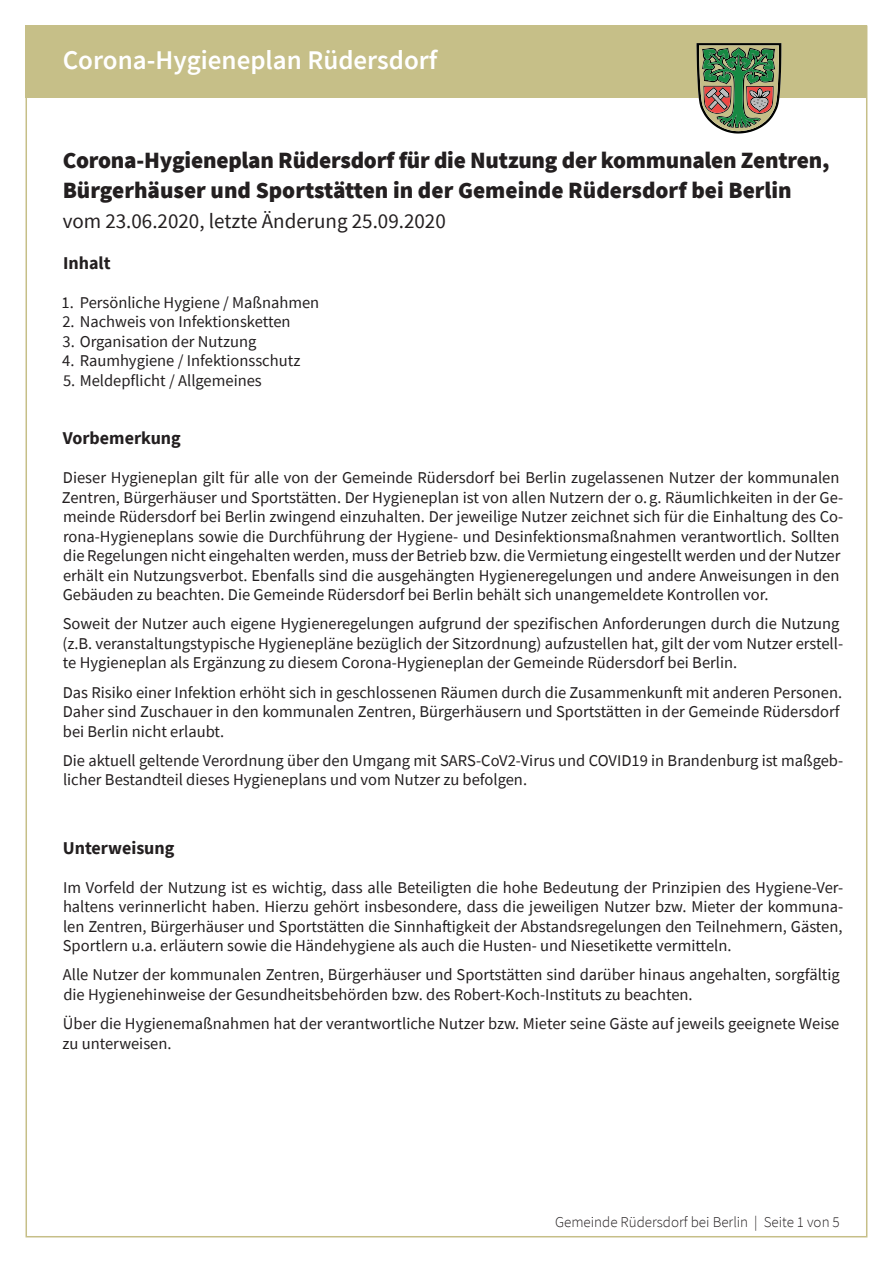
<style>
.page{position:relative;width:893px;height:1263px;background:#fff}
.page>*{position:absolute;margin:0;border:0;box-sizing:border-box;transform-origin:0 0}
.t1{font:600 27px "Source Sans Pro";color:#fff}
.t2{font:900 23.25px/30px "Source Sans Pro";letter-spacing:-.01em;color:#231f20}
.t3{font:21px "Source Sans Pro";color:#231f20}
.t4{font:700 18px "Source Sans Pro";color:#231f20}
.t5{font:16.5px/19.5px "Source Sans Pro";color:#231f20}
.t6{font:300 15px "Source Sans Pro";color:#231f20}
</style>
<div class="page">
<div style="left:26px;top:26px;width:841px;height:72px;background:#c6bf88"></div>
<svg style="left:696px;top:43px;width:85px;height:91px"></svg>
<h1 class="t1" style="left:63px;top:42px;width:376px">Corona-Hygieneplan Rüdersdorf</h1>
<h2 class="t2" style="left:63px;top:145px;width:768px">Corona-Hygieneplan Rüdersdorf für die Nutzung der kommunalen Zentren,<br>Bürgerhäuser und Sportstätten in der Gemeinde Rüdersdorf bei Berlin</h2>
<p class="t3" style="left:63px;top:208px;width:385px">vom 23.06.2020, letzte Änderung 25.09.2020</p>
<p class="t4" style="left:63px;top:250px;width:49px">Inhalt</p>
<p class="t5" style="left:62px;top:292px;width:259px">1. Persönliche Hygiene / Maßnahmen</p>
<p class="t5" style="left:62px;top:312px;width:230px">2. Nachweis von Infektionsketten</p>
<p class="t5" style="left:63px;top:331px;width:195px">3. Organisation der Nutzung</p>
<p class="t5" style="left:62px;top:351px;width:240px">4. Raumhygiene / Infektionsschutz</p>
<p class="t5" style="left:63px;top:370px;width:200px">5. Meldepflicht / Allgemeines</p>
<p class="t4" style="left:63px;top:426px;width:120px">Vorbemerkung</p>
<p class="t5" style="left:62px;top:468px;width:783px">Dieser Hygieneplan gilt für alle von der Gemeinde Rüdersdorf bei Berlin zugelassenen Nutzer der kommunalen Zentren, Bürgerhäuser und Sportstätten. Der Hygieneplan ist von allen Nutzern der o.g. Räumlichkeiten in der Ge&shy;meinde Rüdersdorf bei Berlin zwingend einzuhalten. Der jeweilige Nutzer zeichnet sich für die Einhaltung des Co&shy;rona-Hygieneplans sowie die Durchführung der Hygiene- und Desinfektionsmaßnahmen verantwortlich. Sollten die Regelungen nicht eingehalten werden, muss der Betrieb bzw. die Vermietung eingestellt werden und der Nutzer erhält ein Nutzungsverbot. Ebenfalls sind die ausgehängten Hygieneregelungen und andere Anweisungen in den Gebäuden zu beachten. Die Gemeinde Rüdersdorf bei Berlin behält sich unangemeldete Kontrollen vor.</p>
<p class="t5" style="left:62px;top:614px;width:782px">Soweit der Nutzer auch eigene Hygieneregelungen aufgrund der spezifischen Anforderungen durch die Nutzung (z.B. veranstaltungstypische Hygienepläne bezüglich der Sitzordnung) aufzustellen hat, gilt der vom Nutzer erstell&shy;te Hygieneplan als Ergänzung zu diesem Corona-Hygieneplan der Gemeinde Rüdersdorf bei Berlin.</p>
<p class="t5" style="left:63px;top:682px;width:781px">Das Risiko einer Infektion erhöht sich in geschlossenen Räumen durch die Zusammenkunft mit anderen Personen.<br>Daher sind Zuschauer in den kommunalen Zentren, Bürgerhäusern und Sportstätten in der Gemeinde Rüdersdorf bei Berlin nicht erlaubt.</p>
<p class="t5" style="left:63px;top:750px;width:782px">Die aktuell geltende Verordnung über den Umgang mit SARS-CoV2-Virus und COVID19 in Brandenburg ist maßgeb&shy;licher Bestandteil dieses Hygieneplans und vom Nutzer zu befolgen.</p>
<p class="t4" style="left:63px;top:835px;width:113px">Unterweisung</p>
<p class="t5" style="left:63px;top:877px;width:782px;text-align:justify">Im Vorfeld der Nutzung ist es wichtig, dass alle Beteiligten die hohe Bedeutung der Prinzipien des Hygiene-Ver&shy;haltens verinnerlicht haben. Hierzu gehört insbesondere, dass die jeweiligen Nutzer bzw. Mieter der kommuna&shy;len Zentren, Bürgerhäuser und Sportstätten die Sinnhaftigkeit der Abstandsregelungen den Teilnehmern, Gästen, Sportlern u.a. erläutern sowie die Händehygiene als auch die Husten- und Niesetikette vermitteln.</p>
<p class="t5" style="left:63px;top:965px;width:778px">Alle Nutzer der kommunalen Zentren, Bürgerhäuser und Sportstätten sind darüber hinaus angehalten, sorgfältig die Hygienehinweise der Gesundheitsbehörden bzw. des Robert-Koch-Instituts zu beachten.</p>
<p class="t5" style="left:63px;top:1014px;width:778px">Über die Hygienemaßnahmen hat der verantwortliche Nutzer bzw. Mieter seine Gäste auf jeweils geeignete Weise zu unterweisen.</p>
<p class="t6" style="left:555px;top:1213px;width:286px">Gemeinde Rüdersdorf bei Berlin | Seite 1 von 5</p>
</div>
